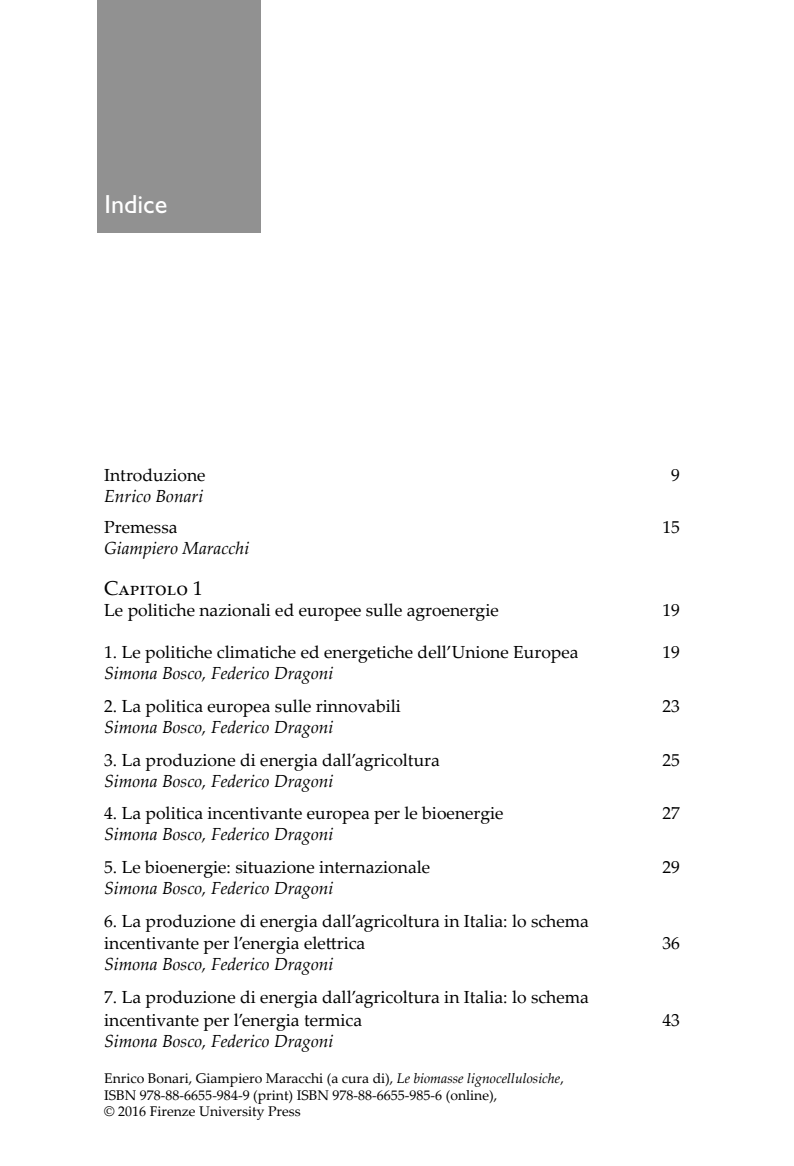
<style>
.page{position:relative;width:794px;height:1166px;background:#fff}
.page>*{position:absolute;margin:0;border:0;box-sizing:border-box;transform-origin:0 0}
.t1{font:26.25px "Gill Sans Std";color:#fff}
.t2{font:20.12px "Palatino Linotype";color:#000}
.t3{font:17.5px/22.8px "Palatino Linotype";color:#000}
.t4{font:italic 17.5px "Palatino Linotype";color:#000}
.t5{font:14px/16.8px "Palatino Linotype";color:#000}
.s1{font-style:italic}
</style>
<div class="page">
<div style="left:97px;top:0;width:164px;height:233px;background:#919191"></div>
<h1 class="t1" style="left:104px;top:189px;width:64px">Indice</h1>
<h1 class="t1" style="left:104px;top:188px;width:101px">– sezione</h1>
<p class="t3" style="left:104px;top:463px;width:103px">Introduzione</p>
<p class="t3" style="left:671px;top:463px;width:10px">9</p>
<p class="t4" style="left:104px;top:483px;width:100px">Enrico Bonari</p>
<p class="t3" style="left:104px;top:515px;width:75px">Premessa</p>
<p class="t3" style="left:662px;top:515px;width:19px">15</p>
<p class="t4" style="left:104px;top:535px;width:146px">Giampiero Maracchi</p>
<p class="t2" style="left:104px;top:573px;width:100px">Capitolo 1</p>
<p class="t3" style="left:104px;top:598px;width:396px">Le politiche nazionali ed europee sulle agroenergie</p>
<p class="t3" style="left:662px;top:598px;width:19px">19</p>
<p class="t3" style="left:104px;top:640px;width:476px">1. Le politiche climatiche ed energetiche dell’Unione Europea</p>
<p class="t3" style="left:662px;top:640px;width:19px">19</p>
<p class="t4" style="left:104px;top:661px;width:231px">Simona Bosco, Federico Dragoni</p>
<p class="t3" style="left:104px;top:694px;width:298px">2. La politica europea sulle rinnovabili</p>
<p class="t3" style="left:662px;top:694px;width:19px">23</p>
<p class="t4" style="left:104px;top:714px;width:231px">Simona Bosco, Federico Dragoni</p>
<p class="t3" style="left:104px;top:748px;width:337px">3. La produzione di energia dall’agricoltura</p>
<p class="t3" style="left:662px;top:748px;width:19px">25</p>
<p class="t4" style="left:104px;top:768px;width:231px">Simona Bosco, Federico Dragoni</p>
<p class="t3" style="left:104px;top:801px;width:401px">4. La politica incentivante europea per le bioenergie</p>
<p class="t3" style="left:662px;top:801px;width:19px">27</p>
<p class="t4" style="left:104px;top:822px;width:231px">Simona Bosco, Federico Dragoni</p>
<p class="t3" style="left:104px;top:855px;width:327px">5. Le bioenergie: situazione internazionale</p>
<p class="t3" style="left:662px;top:855px;width:19px">29</p>
<p class="t4" style="left:104px;top:875px;width:231px">Simona Bosco, Federico Dragoni</p>
<p class="t3" style="left:104px;top:909px;width:486px">6. La produzione di energia dall’agricoltura in Italia: lo schema incentivante per l’energia elettrica</p>
<p class="t3" style="left:662px;top:931px;width:19px">36</p>
<p class="t4" style="left:104px;top:952px;width:231px">Simona Bosco, Federico Dragoni</p>
<p class="t3" style="left:104px;top:985px;width:486px">7. La produzione di energia dall’agricoltura in Italia: lo schema incentivante per l’energia termica</p>
<p class="t4" style="left:104px;top:1028px;width:231px">Simona Bosco, Federico Dragoni</p>
<p class="t5" style="left:104px;top:1069px;width:461px">Enrico Bonari, Giampiero Maracchi (a cura di), <span class="s1">Le biomasse lignocellulosiche</span>,<br>ISBN 978-88-6655-984-9 (print) ISBN 978-88-6655-985-6 (online),<br>© 2016 Firenze University Press</p>
<p class="t3" style="left:662px;top:1008px;width:19px">43</p>
</div>
